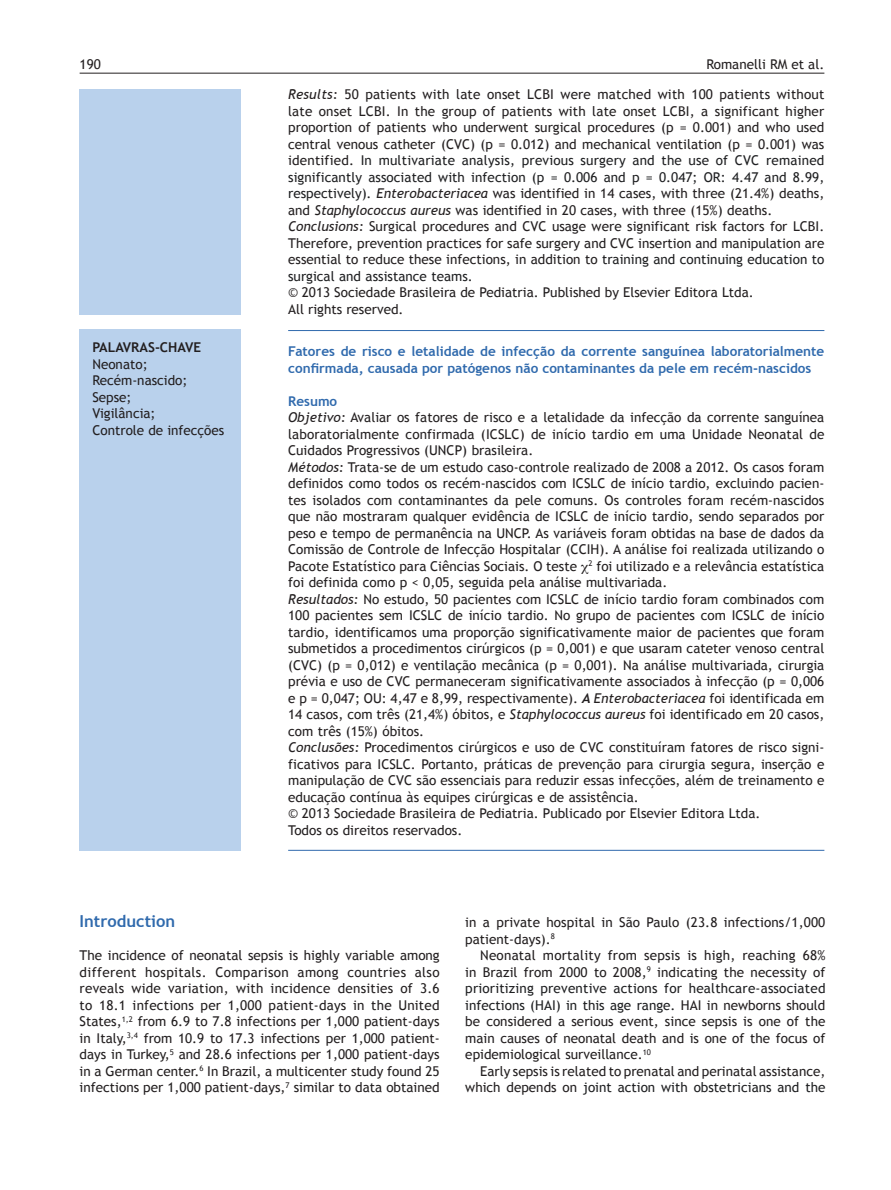
<style>
.page{position:relative;width:891px;height:1190px;background:#fff}
.page>*{position:absolute;margin:0;border:0;box-sizing:border-box;transform-origin:0 0}
.t1{font:700 16.5px "Trebuchet MS";color:#306aad}
.t2{font:13.5px/16.5px "Trebuchet MS";color:#231f20}
.t3{font:700 13.5px/16.5px "Trebuchet MS";color:#306aad}
.t4{font:700 13.5px "Trebuchet MS";color:#231f20}
.s1{font-style:italic}
.s2{color:#1f2022}
.s3{font-weight:700;color:#306aad}
.s4{font-family:"Trebuchet";font-weight:700;font-style:italic}
</style>
<div class="page">
<hr style="left:80px;top:73px;width:744px;height:1px;background:#231f20">
<div style="left:80px;top:330px;width:161px;height:521px;background:#b9d1ec"></div>
<hr style="left:288px;top:330px;width:536px;height:1px;background:#306aad">
<hr style="left:288px;top:850px;width:536px;height:1px;background:#306aad">
<div style="left:80px;top:89px;width:161px;height:226px;background:#b9d1ec"></div>
<p class="t2" style="left:80px;top:56px;width:23px">190</p>
<p class="t2" style="left:706px;top:56px;width:119px">Romanelli RM et al.</p>
<p class="t4" style="left:92px;top:339px;width:110px">PALAVRAS-CHAVE</p>
<p class="t2" style="left:92px;top:356px;width:133px">Neonato;<br>Recém-nascido;<br>Sepse;<br>Vigilância;<br>Controle de infecções</p>
<p class="t2" style="left:288px;top:86px;width:537px"><span class="s1">Results:</span> 50 patients with late onset LCBI were matched with 100 patients without late onset LCBI. In the group of patients with late onset LCBI, a significant higher proportion of patients who underwent surgical procedures (p = 0.001) and who used central venous catheter (CVC) (p = 0.012) and mechanical ventilation (p = 0.001) was identified. <span class="s2">In multivariate analysis, previous surgery and the use of CVC remained significantly associated with infection (p = 0.006 and p = 0.047; OR: 4.47 and 8.99, respectively).</span> <span class="s1">Enterobacteriacea</span> was identified in 14 cases, with three (21.4%) deaths, and <span class="s1">Staphylococcus aureus</span> was identified in 20 cases, with three (15%) deaths.<br><span class="s1">Conclusions:</span> Surgical procedures and CVC usage were significant risk factors for LCBI.<br>Therefore, prevention practices for safe surgery and CVC insertion and manipulation are essential to reduce these infections, in addition to <span class="s2">training and continuing education to surgical and assistance teams.</span></p>
<p class="t2" style="left:288px;top:284px;width:467px">© 2013 Sociedade Brasileira de Pediatria. Published by Elsevier Editora Ltda.<br>All rights reserved.</p>
<p class="t3" style="left:288px;top:343px;width:537px">Fatores de risco e letalidade de infecção da corrente sanguínea laboratorialmente confirmada, causada por patógenos não contaminantes da pele em recém-nascidos</p>
<p class="t2" style="left:288px;top:393px;width:537px"><span class="s3">Resumo<br></span><span class="s1">Objetivo:</span> Avaliar os fatores de risco e a letalidade da infecção da corrente sanguínea laboratorialmente confirmada (ICSLC) de início tardio em uma Unidade Neonatal de Cuidados Progressivos (UNCP) brasileira.<br><span class="s1">Métodos:</span> Trata-se de um estudo caso-controle realizado de 2008 a 2012. Os casos foram definidos como todos os recém-nascidos com ICSLC de início tardio, excluindo pacien&shy;tes isolados com contaminantes da pele comuns. Os controles foram recém-nascidos que não mostraram qualquer evidência de ICSLC de início tardio, sendo separados por peso e tempo de permanência na UNCP. As variáveis foram obtidas na base de dados da Comissão de Controle de Infecção Hospitalar (CCIH). A análise foi realizada utilizando o Pacote Estatístico para Ciências Sociais. O teste <sup>2</sup> foi utilizado e a relevância estatística foi definida como p &lt; 0,05, seguida pela análise multivariada.<br><span class="s1">Resultados:</span> No estudo, 50 pacientes com ICSLC de início tardio foram combinados com 100 pacientes sem ICSLC de início tardio. No grupo de pacientes com ICSLC de início tardio, identificamos uma proporção significativamente maior de pacientes que foram submetidos a procedimentos cirúrgicos (p = 0,001) e que usaram cateter venoso central (CVC) (p = 0,012) e ventilação mecânica (p = 0,001). Na análise multivariada, cirurgia prévia e uso de CVC permaneceram significativamente associados à infecção (p = 0,006 e p = 0,047; OU: 4,47 e 8,99, respectivamente). <span class="s4">A</span> <span class="s1">Enterobacteriacea</span> foi identificada em 14 casos, com três (21,4%) óbitos, e <span class="s1">Staphylococcus aureus</span> foi identificado em 20 casos, com três (15%) óbitos.<br><span class="s1">Conclusões:</span> Procedimentos cirúrgicos e uso de CVC constituíram fatores de risco signi&shy;ficativos para ICSLC. Portanto, práticas de prevenção para cirurgia segura, inserção e manipulação de CVC são essenciais para reduzir essas infecções, além de treinamento e educação contínua às equipes cirúrgicas e de assistência.<br>© 2013 Sociedade Brasileira de Pediatria. Publicado por Elsevier Editora Ltda.<br>Todos os direitos reservados.</p>
<p class="t1" style="left:80px;top:911px;width:97px">Introduction</p>
<p class="t2" style="left:80px;top:947px;width:361px;text-align:justify">The incidence of neonatal sepsis is highly variable among different hospitals. Comparison among countries also reveals wide variation, with incidence densities of 3.6 to 18.1 infections per 1,000 patient-days in the United States,<sup>1,2</sup> from 6.9 to 7.8 infections per 1,000 patient-days in Italy,<sup>3,4</sup> from 10.9 to 17.3 infections per 1,000 patient&shy;days in Turkey,<sup>5</sup> and 28.6 infections per 1,000 patient-days in a German center.<sup>6</sup> In Brazil, a multicenter study found 25 infections per 1,000 patient-days,<sup>7</sup> similar to data obtained</p>
<p class="t2" style="left:465px;top:914px;width:361px">in a private hospital in São Paulo (23.8 infections/1,000 patient-days).<sup>8</sup></p>
<p class="t2" style="left:465px;top:947px;width:361px;text-align:justify;text-indent:15px">Neonatal mortality from sepsis is high, reaching 68% in Brazil from 2000 to 2008,<sup>9</sup> indicating the necessity of <span class="s2">prioritizing preventive actions for healthcare-associated infections (HAI) in this age range.</span> HAI in newborns should be considered a serious event, since sepsis is one of the main causes of neonatal death and is one of the focus of epidemiological surveillance.<sup>10</sup></p>
<p class="t2" style="left:465px;top:1063px;width:361px;text-align:right">Early sepsis is related to prenatal and perinatal assistance, which depends on <span class="s2">joint action with obstetricians and the</span></p>
</div>
